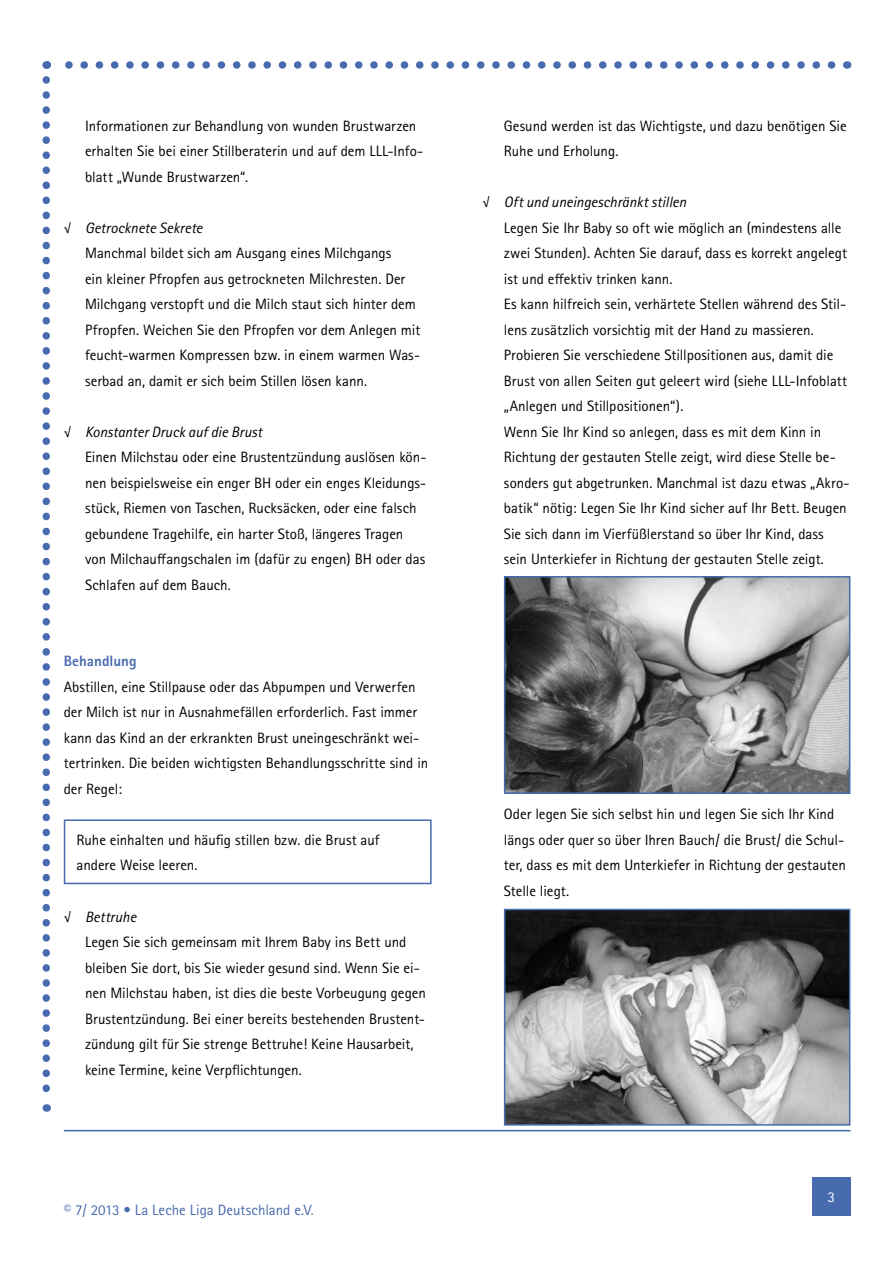
<style>
.page{position:relative;width:893px;height:1263px;background:#fff}
.page>*{position:absolute;margin:0;border:0;box-sizing:border-box;transform-origin:0 0}
.t1{font:15px/25.5px "Rotis Sans Serif Std";color:#000}
.t2{font:15px "Rotis Sans Serif Std";color:#486aae}
.t3{font:800 15px "Rotis Sans Serif Std";color:#486aae}
.t4{font:15px "Rotis Sans Serif Std";color:#fff}
.s1{font-style:italic}
</style>
<div class="page">
<div style="left:812px;top:1177px;width:38px;height:39px;background:#486aae"></div>
<svg style="left:65px;top:61px;width:767px;height:8px"></svg>
<svg style="left:43px;top:80px;width:7px;height:1032px"></svg>
<img style="left:507px;top:579px;width:340px;height:212px">
<div style="left:504px;top:576px;width:346px;height:218px;border:2px solid #486aae"></div>
<img style="left:507px;top:912px;width:340px;height:210px">
<div style="left:504px;top:909px;width:346px;height:216px;border:2px solid #486aae"></div>
<hr style="left:64px;top:1130px;width:786px;height:1px;background:#486aae">
<div style="left:64px;top:819px;width:368px;height:65px;border:2px solid #486aae"></div>
<p class="t1" style="left:64px;top:215px;width:8px">√</p>
<p class="t1" style="left:64px;top:419px;width:8px">√</p>
<p class="t1" style="left:85px;top:113px;width:340px">Informationen zur Behandlung von wunden Brustwarzen erhalten Sie bei einer Stillberaterin und auf dem LLL-Info&shy;blatt „Wunde Brustwarzen“.</p>
<p class="t1" style="left:85px;top:215px;width:337px"><span class="s1">Getrocknete Sekrete<br></span>Manchmal bildet sich am Ausgang eines Milchgangs<br>ein kleiner Pfropfen aus getrockneten Milchresten. Der Milchgang verstopft und die Milch staut sich hinter dem Pfropfen. Weichen Sie den Pfropfen vor dem Anlegen mit feucht-warmen Kompressen bzw. in einem warmen Was&shy;serbad an, damit er sich beim Stillen lösen kann.</p>
<p class="t1" style="left:85px;top:419px;width:343px"><span class="s1">Konstanter Druck auf die Brust<br></span>Einen Milchstau oder eine Brustentzündung auslösen kön&shy;nen beispielsweise ein enger BH oder ein enges Kleidungs&shy;stück, Riemen von Taschen, Rucksäcken, oder eine falsch gebundene Tragehilfe, ein harter Stoß, längeres Tragen von Milchauffangschalen im (dafür zu engen) BH oder das Schlafen auf dem Bauch.</p>
<p class="t3" style="left:64px;top:652px;width:74px">Behandlung</p>
<p class="t1" style="left:64px;top:674px;width:366px">Abstillen, eine Stillpause oder das Abpumpen und Verwerfen der Milch ist nur in Ausnahmefällen erforderlich. Fast immer kann das Kind an der erkrankten Brust uneingeschränkt wei&shy;tertrinken. Die beiden wichtigsten Behandlungsschritte sind in der Regel:</p>
<p class="t1" style="left:77px;top:827px;width:305px">Ruhe einhalten und häufig stillen bzw. die Brust auf andere Weise leeren.</p>
<p class="t1" style="left:64px;top:904px;width:8px">√</p>
<p class="t1" style="left:85px;top:904px;width:342px"><span class="s1">Bettruhe<br></span>Legen Sie sich gemeinsam mit Ihrem Baby ins Bett und bleiben Sie dort, bis Sie wieder gesund sind. Wenn Sie ei&shy;nen Milchstau haben, ist dies die beste Vorbeugung gegen Brustentzündung. Bei einer bereits bestehenden Brustent&shy;zündung gilt für Sie strenge Bettruhe! Keine Hausarbeit, keine Termine, keine Verpflichtungen.</p>
<p class="t2" style="left:64px;top:1201px;width:252px">© 7/ 2013 • La Leche Liga Deutschland e.V.</p>
<p class="t1" style="left:483px;top:189px;width:8px">√</p>
<p class="t1" style="left:504px;top:113px;width:344px">Gesund werden ist das Wichtigste, und dazu benötigen Sie<br>Ruhe und Erholung.</p>
<p class="t1" style="left:504px;top:189px;width:347px"><span class="s1">Oft und uneingeschränkt stillen<br></span>Legen Sie Ihr Baby so oft wie möglich an (mindestens alle zwei Stunden). Achten Sie darauf, dass es korrekt angelegt ist und effektiv trinken kann.<br>Es kann hilfreich sein, verhärtete Stellen während des Stil&shy;lens zusätzlich vorsichtig mit der Hand zu massieren.<br>Probieren Sie verschiedene Stillpositionen aus, damit die Brust von allen Seiten gut geleert wird (siehe LLL-Infoblatt „Anlegen und Stillpositionen“).<br>Wenn Sie Ihr Kind so anlegen, dass es mit dem Kinn in Richtung der gestauten Stelle zeigt, wird diese Stelle be&shy;sonders gut abgetrunken. Manchmal ist dazu etwas „Akro&shy;batik“ nötig: Legen Sie Ihr Kind sicher auf Ihr Bett. Beugen Sie sich dann im Vierfüßlerstand so über Ihr Kind, dass sein Unterkiefer in Richtung der gestauten Stelle zeigt.</p>
<p class="t1" style="left:504px;top:802px;width:343px">Oder legen Sie sich selbst hin und legen Sie sich Ihr Kind längs oder quer so über Ihren Bauch/ die Brust/ die Schul&shy;ter, dass es mit dem Unterkiefer in Richtung der gestauten Stelle liegt.</p>
<p class="t4" style="left:828px;top:1188px;width:9px">3</p>
</div>
